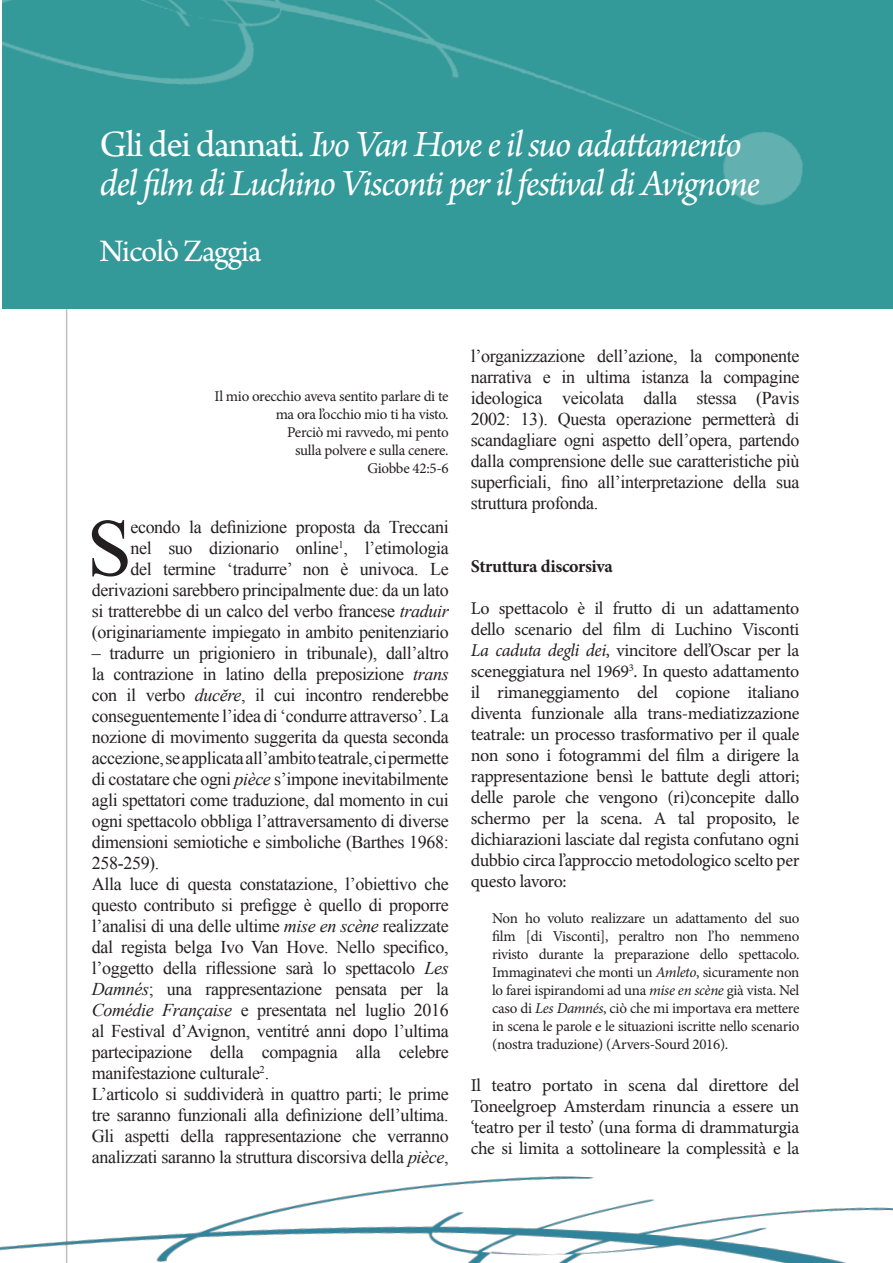
<style>
.page{position:relative;width:893px;height:1263px;background:#fff}
.page>*{position:absolute;margin:0;border:0;box-sizing:border-box;transform-origin:0 0}
.t1{font:81.45px "Times New Roman";color:#231f20}
.t2{font:italic 39px/39px "Arno Pro";letter-spacing:-.035em;color:#fff}
.t3{font:33px "Arno Pro";letter-spacing:-.03em;color:#fff}
.t4{font:18px/21px "Times New Roman";letter-spacing:-.02em;color:#231f20;text-align:justify}
.t5{font:18px/21px "Minion Pro";letter-spacing:-.02em;color:#231f20;text-align:justify}
.t6{font:700 18px "Minion Pro";letter-spacing:-.02em;color:#231f20}
.t7{font:15px/18px "Minion Pro";letter-spacing:-.02em;color:#231f20;text-align:justify}
.s1{font-style:normal}
.s2{font-style:italic}
</style>
<div class="page">
<hr style="left:66px;top:93px;width:1px;height:1170px;background:#c2bdbc">
<div style="left:2px;top:0;width:891px;height:308px;background:#399"></div>
<img style="left:0;top:1149px;width:893px;height:114px">
<img style="left:2px;top:0;width:801px;height:206px">
<h2 class="t2" style="left:100px;top:126px;width:662px"><span class="s1">Gli dei dannati</span>. Ivo Van Hove e il suo adattamento del film di Luchino Visconti per il festival di Avignone</h2>
<h3 class="t3" style="left:100px;top:232px;width:163px">Nicolò Zaggia</h3>
<p class="t7" style="left:215px;top:387px;width:236px;text-align:right">Il mio orecchio aveva sentito parlare di te ma ora l’occhio mio ti ha visto.<br>Perciò mi ravvedo, mi pento<br>sulla polvere e sulla cenere.<br>Giobbe 42:5-6</p>
<h1 class="t1" style="left:87px;top:503px;width:47px">S</h1>
<p class="t4" style="left:92px;top:517px;width:358px;text-align:right">econdo la definizione proposta da Treccani<br>nel suo dizionario online<sup>1</sup>, l’etimologia<br>del termine ‘tradurre’ non è univoca. Le derivazioni sarebbero principalmente due: da un lato si tratterebbe di un calco del verbo francese <span class="s2">traduir </span>(originariamente impiegato in ambito penitenziario</p>
<p class="t4" style="left:92px;top:643px;width:358px;text-align:left">– tradurre un prigioniero in tribunale), dall’altro la contrazione in latino della preposizione <span class="s2">trans </span>con il verbo <span class="s2">ducĕre</span>, il cui incontro renderebbe conseguentemente l’idea di ‘condurre attraverso’. La nozione di movimento suggerita da questa seconda accezione, se applicata all’ambito teatrale, ci permette di costatare che ogni <span class="s2">pièce</span> s’impone inevitabilmente agli spettatori come traduzione, dal momento in cui ogni spettacolo obbliga l’attraversamento di diverse dimensioni semiotiche e simboliche (Barthes 1968:<br>258-259).<br>Alla luce di questa constatazione, l’obiettivo che questo contributo si prefigge è quello di proporre l’analisi di una delle ultime <span class="s2">mise en scène</span> realizzate dal regista belga Ivo Van Hove. Nello specifico, l’oggetto della riflessione sarà lo spettacolo <span class="s2">Les Damnés</span>; una rappresentazione pensata per la <span class="s2">Comédie Française</span> e presentata nel luglio 2016 al Festival d’Avignon, ventitré anni dopo l’ultima partecipazione della compagnia alla celebre manifestazione culturale<sup>2</sup>.<br>L’articolo si suddividerà in quattro parti; le prime tre saranno funzionali alla definizione dell’ultima.<br>Gli aspetti della rappresentazione che verranno analizzati saranno la struttura discorsiva della <span class="s2">pièce</span>,</p>
<p class="t4" style="left:471px;top:346px;width:330px">l’organizzazione dell’azione, la componente narrativa e in ultima istanza la compagine ideologica veicolata dalla stessa (Pavis 2002: 13). Questa operazione permetterà di scandagliare ogni aspetto dell’opera, partendo dalla comprensione delle sue caratteristiche più superficiali, fino all’interpretazione della sua struttura profonda.</p>
<p class="t6" style="left:471px;top:554px;width:144px">Struttura discorsiva</p>
<p class="t5" style="left:471px;top:598px;width:330px">Lo spettacolo è il frutto di un adattamento dello scenario del film di Luchino Visconti <span class="s2">La caduta degli dei</span>, vincitore dell’Oscar per la sceneggiatura nel 1969<sup>3</sup>. In questo adattamento il rimaneggiamento del copione italiano diventa funzionale alla trans-mediatizzazione teatrale: un processo trasformativo per il quale non sono i fotogrammi del film a dirigere la rappresentazione bensì le battute degli attori; delle parole che vengono (ri)concepite dallo schermo per la scena. A tal proposito, le dichiarazioni lasciate dal regista confutano ogni dubbio circa l’approccio metodologico scelto per questo lavoro:</p>
<p class="t7" style="left:492px;top:909px;width:309px">Non ho voluto realizzare un adattamento del suo film [di Visconti], peraltro non l’ho nemmeno rivisto durante la preparazione dello spettacolo.<br>Immaginatevi che monti un <span class="s2">Amleto</span>, sicuramente non lo farei ispirandomi ad una <span class="s2">mise en scène</span> già vista. Nel caso di <span class="s2">Les Damnés</span>, ciò che mi importava era mettere in scena le parole e le situazioni iscritte nello scenario (nostra traduzione) (Arvers-Sourd 2016).</p>
<p class="t5" style="left:471px;top:1075px;width:330px">Il teatro portato in scena dal direttore del Toneelgroep Amsterdam rinuncia a essere un ‘teatro per il testo’ (una forma di drammaturgia che si limita a sottolineare la complessità e la</p>
</div>
